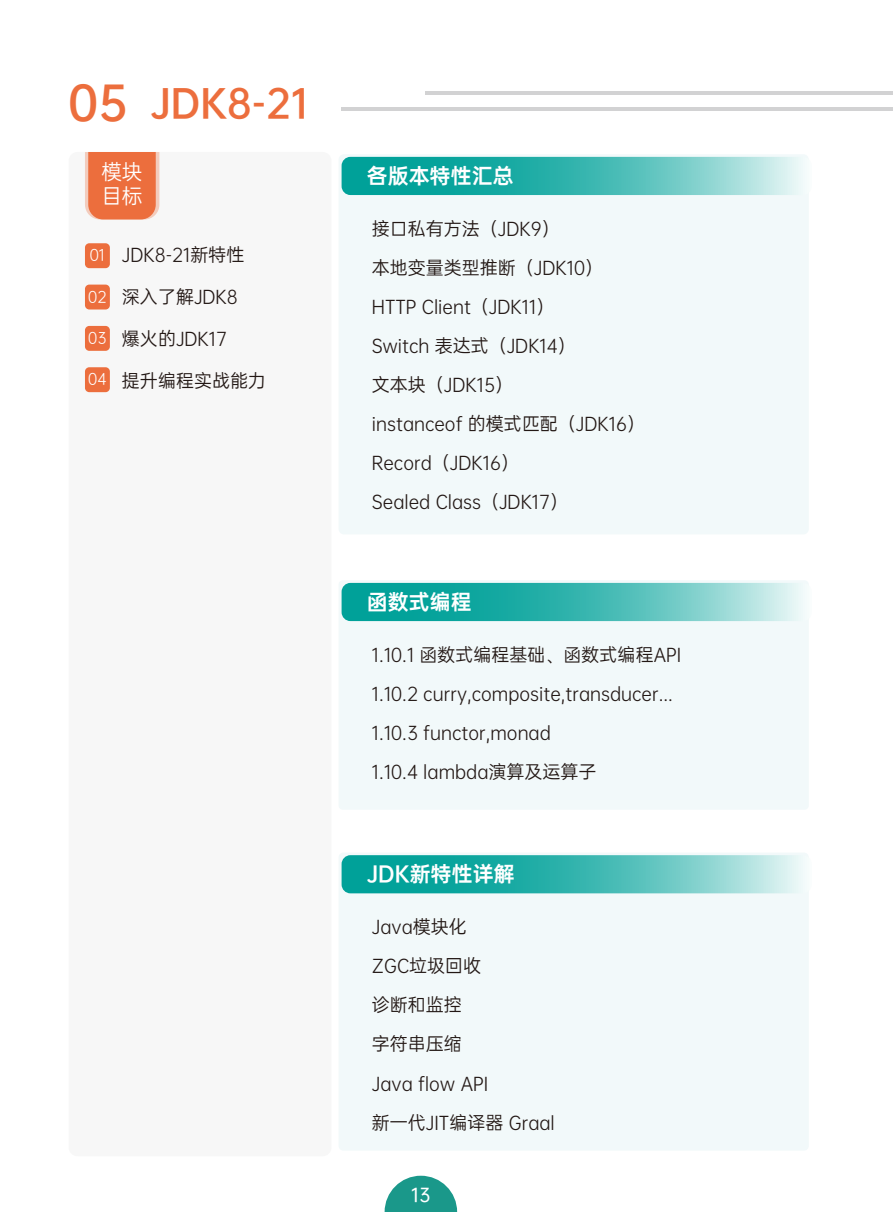
<style>
.page{position:relative;width:893px;height:1212px;background:#fff}
.page>*{position:absolute;margin:0;border:0;box-sizing:border-box;transform-origin:0 0}
.t1{font:37.5px "OPPO Sans B";color:#ec6e3d}
.t2{font:21px "OPPO Sans B";color:#fff}
.t3{font:20.55px/24.6px "OPPO Sans R";color:#fff}
.t4{font:18px/39px "OPPO Sans R";color:#231815}
.t5{font:18px "OPPO Sans M";color:#fff}
.t6{font:15px "OPPO Sans R";color:#fff}
.s1{font-size:45px}
</style>
<div class="page">
<div style="left:69px;top:152px;width:262px;height:1004px;background:#f7f7f7;border-radius:9px"></div>
<svg style="left:85px;top:152px;width:74px;height:67px;background:#ec784b"></svg>
<div style="left:85px;top:243px;width:25px;height:25px;background:#ec6e3d;border-radius:4px"></div>
<div style="left:85px;top:285px;width:25px;height:24px;background:#ec6e3d;border-radius:4px"></div>
<div style="left:85px;top:326px;width:25px;height:25px;background:#ec6e3d;border-radius:4px"></div>
<div style="left:85px;top:367px;width:25px;height:25px;background:#ec6e3d;border-radius:4px"></div>
<hr style="left:342px;top:107px;width:551px;height:4px;background:#d2d2d3">
<hr style="left:426px;top:91px;width:467px;height:4px;background:#d2d2d3">
<div style="left:339px;top:154px;width:470px;height:380px;background:#f2f9fa;border-radius:5px"></div>
<svg style="left:342px;top:157px;width:454px;height:38px;background:#46bbb5"></svg>
<div style="left:339px;top:580px;width:470px;height:230px;background:#f2f9fa;border-radius:4px"></div>
<svg style="left:342px;top:583px;width:454px;height:38px;background:#46bbb5"></svg>
<div style="left:339px;top:852px;width:470px;height:298px;background:#f2f9fa;border-radius:5px"></div>
<svg style="left:342px;top:855px;width:454px;height:38px;background:#47bbb5"></svg>
<svg style="left:385px;top:1176px;width:72px;height:36px"></svg>
<h1 class="t1" style="left:69px;top:72px;width:242px"><span class="s1">05</span> JDK8-21</h1>
<p class="t3" style="left:101px;top:158px;width:43px">模块目标</p>
<p class="t6" style="left:90px;top:244px;width:17px">01</p>
<p class="t6" style="left:88px;top:285px;width:20px">02</p>
<p class="t6" style="left:88px;top:326px;width:20px">03</p>
<p class="t6" style="left:88px;top:367px;width:20px">04</p>
<p class="t4" style="left:122px;top:234px;width:124px">JDK8-21新特性</p>
<p class="t4" style="left:122px;top:276px;width:117px">深入了解JDK8</p>
<p class="t4" style="left:122px;top:318px;width:107px">爆火的JDK17</p>
<p class="t4" style="left:122px;top:360px;width:145px">提升编程实战能力</p>
<p class="t2" style="left:367px;top:157px;width:149px">各版本特性汇总</p>
<p class="t4" style="left:372px;top:208px;width:275px">接口私有方法（JDK9）<br>本地变量类型推断（JDK10）<br>HTTP Client（JDK11）<br>Switch 表达式（JDK14）<br>文本块（JDK15）<br>instanceof 的模式匹配（JDK16）<br>Record（JDK16）<br>Sealed Class（JDK17）</p>
<p class="t2" style="left:367px;top:583px;width:107px">函数式编程</p>
<p class="t4" style="left:372px;top:634px;width:311px">1.10.1 函数式编程基础、函数式编程API<br>1.10.2 curry,composite,transducer...<br>1.10.3 functor,monad<br>1.10.4 lambda演算及运算子</p>
<p class="t2" style="left:367px;top:856px;width:149px">JDK新特性详解</p>
<p class="t4" style="left:372px;top:907px;width:184px">Java模块化<br>ZGC垃圾回收<br>诊断和监控<br>字符串压缩<br>Java flow API<br>新一代JIT编译器 Graal</p>
<p class="t5" style="left:411px;top:1180px;width:21px">13</p>
</div>
